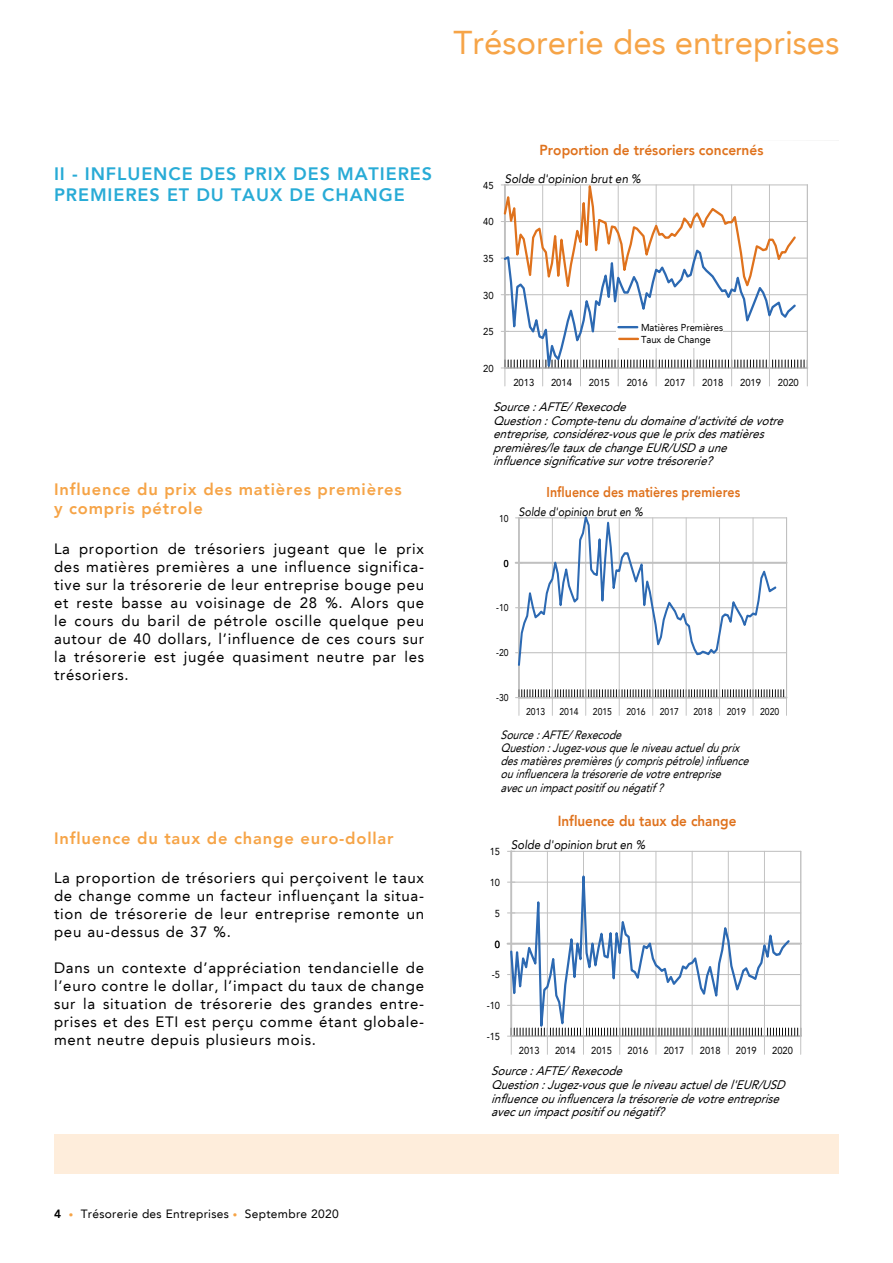
<style>
.page{position:relative;width:893px;height:1263px;background:#fff}
.page>*{position:absolute;margin:0;border:0;box-sizing:border-box;transform-origin:0 0}
.t1{font:33px "Avenir LT";color:#f6a447}
.t2{font:800 18px/21.6px "Avenir LT";letter-spacing:.05em;color:#28abd6}
.t3{font:800 16.5px/19.8px "Avenir LT";letter-spacing:.05em;color:#f6a447}
.t4{font:15px/18px "Avenir LT";letter-spacing:.05em;color:#000;text-align:justify}
.t5{font:800 14.7px "Avenir LT";color:#df721d;scale:.92 1}
.t6{font:800 14.55px "Avenir LT";color:#df721d;scale:.94 1}
.t7{font:800 14.25px "Avenir LT";color:#df721d;scale:.87 1}
.t8{font:italic 12.45px/13.6px "Avenir LT";color:#000;scale:.92 1}
.t9{font:italic 12.45px "Avenir LT";color:#000;scale:.92 1}
.t10{font:italic 12.3px/13.5px "Avenir LT";color:#000;scale:.94 1}
.t11{font:italic 12.3px "Avenir LT";color:#000;scale:.94 1}
.t12{font:italic 12px/13.2px "Avenir LT";color:#000;scale:.87 1}
.t13{font:12px "Avenir LT";letter-spacing:.025em;color:#000}
.t14{font:italic 12px "Avenir LT";color:#000;scale:.87 1}
.t15{font:10.2px "Avenir LT";color:#000;scale:.92 1}
.t16{font:10.05px/11.9px "Avenir LT";color:#000;scale:.94 1}
.t17{font:9.9px "Avenir LT";color:#000;scale:.87 1}
.s1{font-weight:800}
.s2{font-size:9px;color:#f6a447}
</style>
<div class="page">
<svg style="left:501px;top:184px;width:307px;height:202px"></svg>
<hr style="left:800px;top:851px;width:1px;height:185px;background:#c0c0c0">
<hr style="left:507px;top:943px;width:294px;height:2px;background:#c0c0c0">
<svg style="left:507px;top:1028px;width:294px;height:26px"></svg>
<hr style="left:511px;top:1036px;width:290px;height:1px;background:#c0c0c0">
<hr style="left:511px;top:1005px;width:290px;height:1px;background:#c0c0c0">
<hr style="left:511px;top:974px;width:290px;height:1px;background:#c0c0c0">
<hr style="left:511px;top:912px;width:290px;height:1px;background:#c0c0c0">
<hr style="left:511px;top:882px;width:290px;height:1px;background:#c0c0c0">
<hr style="left:511px;top:851px;width:290px;height:1px;background:#c0c0c0">
<svg style="left:509px;top:850px;width:283px;height:205px"></svg>
<hr style="left:518px;top:518px;width:2px;height:180px;background:#c0c0c0">
<hr style="left:552px;top:518px;width:1px;height:180px;background:#c0c0c0">
<hr style="left:585px;top:518px;width:1px;height:180px;background:#c0c0c0">
<hr style="left:619px;top:518px;width:1px;height:180px;background:#c0c0c0">
<hr style="left:652px;top:518px;width:1px;height:180px;background:#c0c0c0">
<hr style="left:686px;top:518px;width:1px;height:180px;background:#c0c0c0">
<hr style="left:719px;top:518px;width:1px;height:180px;background:#c0c0c0">
<hr style="left:753px;top:518px;width:1px;height:180px;background:#c0c0c0">
<hr style="left:786px;top:518px;width:1px;height:180px;background:#c0c0c0">
<hr style="left:516px;top:562px;width:271px;height:2px;background:#c0c0c0">
<svg style="left:516px;top:690px;width:271px;height:25px"></svg>
<hr style="left:519px;top:697px;width:268px;height:1px;background:#c0c0c0">
<hr style="left:519px;top:652px;width:268px;height:1px;background:#c0c0c0">
<hr style="left:519px;top:607px;width:268px;height:1px;background:#c0c0c0">
<hr style="left:519px;top:517px;width:268px;height:1px;background:#c0c0c0">
<svg style="left:516px;top:516px;width:262px;height:151px"></svg>
<div style="left:54px;top:1134px;width:785px;height:40px;background:#feeddb"></div>
<h1 class="t1" style="left:454px;top:24px;width:387px">Trésorerie des entreprises</h1>
<p class="t2" style="left:54px;top:163px;width:380px">II - INFLUENCE DES PRIX DES MATIERES<br>PREMIERES ET DU TAUX DE CHANGE</p>
<p class="t3" style="left:54px;top:479px;width:349px">Influence du prix des matières premières y compris pétrole</p>
<p class="t4" style="left:54px;top:540px;width:372px">La proportion de trésoriers jugeant que le prix des matières premières a une influence significa&shy;tive sur la trésorerie de leur entreprise bouge peu et reste basse au voisinage de 28 %. Alors que le cours du baril de pétrole oscille quelque peu autour de 40 dollars, l’influence de ces cours sur la trésorerie est jugée quasiment neutre par les trésoriers.</p>
<p class="t3" style="left:54px;top:828px;width:341px">Influence du taux de change euro-dollar</p>
<p class="t4" style="left:54px;top:869px;width:372px">La proportion de trésoriers qui perçoivent le taux de change comme un facteur influençant la situa&shy;tion de trésorerie de leur entreprise remonte un peu au-dessus de 37 %.</p>
<p class="t4" style="left:54px;top:959px;width:372px">Dans un contexte d’appréciation tendancielle de l’euro contre le dollar, l’impact du taux de change sur la situation de trésorerie des grandes entre&shy;prises et des ETI est perçu comme étant globale&shy;ment neutre depuis plusieurs mois.</p>
<p class="t16" style="left:483px;top:179px;width:13px">45</p>
<p class="t16" style="left:483px;top:216px;width:13px">40</p>
<p class="t16" style="left:483px;top:253px;width:13px">35</p>
<p class="t16" style="left:483px;top:289px;width:13px">30</p>
<p class="t16" style="left:483px;top:326px;width:13px">25</p>
<p class="t16" style="left:483px;top:362px;width:13px">20</p>
<p class="t6" style="left:540px;top:141px;width:240px">Proportion de trésoriers concernés</p>
<p class="t11" style="left:505px;top:171px;width:146px">Solde d'opinion brut en %</p>
<p class="t16" style="left:641px;top:322px;width:89px">Matières Premières<br>Taux de Change</p>
<p class="t16" style="left:513px;top:377px;width:24px">2013</p>
<p class="t16" style="left:551px;top:377px;width:24px">2014</p>
<p class="t16" style="left:589px;top:377px;width:24px">2015</p>
<p class="t16" style="left:627px;top:377px;width:24px">2016</p>
<p class="t16" style="left:664px;top:377px;width:24px">2017</p>
<p class="t16" style="left:702px;top:377px;width:24px">2018</p>
<p class="t16" style="left:740px;top:377px;width:24px">2019</p>
<p class="t16" style="left:778px;top:377px;width:24px">2020</p>
<p class="t10" style="left:493px;top:400px;width:315px">Source:AFTE/Rexecode Question:Compte-tenududomained'activitédevotre entreprise,considérez-vousqueleprixdesmatières premières/letauxdechangeEUR/USDaune influencesignificativesurvotretrésorerie?</p>
<p class="t17" style="left:499px;top:512px;width:13px">10</p>
<p class="t7" style="left:547px;top:484px;width:224px">Influence des matières premieres</p>
<p class="t14" style="left:519px;top:505px;width:144px">Solde d'opinion brut en %</p>
<p class="t17" style="left:504px;top:557px;width:7px">0</p>
<p class="t17" style="left:496px;top:602px;width:16px">-10</p>
<p class="t17" style="left:496px;top:647px;width:16px">-20</p>
<p class="t17" style="left:496px;top:692px;width:16px">-30</p>
<p class="t17" style="left:526px;top:706px;width:23px">2013</p>
<p class="t17" style="left:559px;top:706px;width:23px">2014</p>
<p class="t17" style="left:593px;top:706px;width:23px">2015</p>
<p class="t17" style="left:626px;top:706px;width:23px">2016</p>
<p class="t17" style="left:660px;top:706px;width:23px">2017</p>
<p class="t17" style="left:693px;top:706px;width:23px">2018</p>
<p class="t17" style="left:727px;top:706px;width:23px">2019</p>
<p class="t17" style="left:760px;top:706px;width:23px">2020</p>
<p class="t12" style="left:501px;top:728px;width:291px">Source:AFTE/Rexecode Question:Jugez-vousqueleniveauactuelduprix desmatièrespremières(ycomprispétrole)influence ouinfluenceralatrésoreriedevotreentreprise avecunimpactpositifounégatif?</p>
<p class="t15" style="left:490px;top:846px;width:13px">15</p>
<p class="t15" style="left:490px;top:876px;width:13px">10</p>
<p class="t15" style="left:495px;top:907px;width:7px">5</p>
<p class="t15" style="left:495px;top:938px;width:7px">0</p>
<p class="t15" style="left:492px;top:969px;width:10px">-5</p>
<p class="t15" style="left:487px;top:1000px;width:16px">-10</p>
<p class="t15" style="left:487px;top:1030px;width:16px">-15</p>
<p class="t5" style="left:558px;top:812px;width:196px">Influence du taux de change</p>
<p class="t9" style="left:511px;top:838px;width:147px">Solde d'opinion brut en %</p>
<p class="t15" style="left:519px;top:1045px;width:24px">2013</p>
<p class="t15" style="left:555px;top:1045px;width:24px">2014</p>
<p class="t15" style="left:591px;top:1045px;width:24px">2015</p>
<p class="t15" style="left:627px;top:1045px;width:24px">2016</p>
<p class="t15" style="left:664px;top:1045px;width:24px">2017</p>
<p class="t15" style="left:700px;top:1045px;width:24px">2018</p>
<p class="t15" style="left:736px;top:1045px;width:24px">2019</p>
<p class="t15" style="left:772px;top:1045px;width:24px">2020</p>
<p class="t8" style="left:491px;top:1064px;width:325px">Source:AFTE/Rexecode Question:Jugez-vousqueleniveauactueldel'EUR/USD influenceouinfluenceralatrésoreriedevotreentreprise avecunimpactpositifounégatif?</p>
<p class="t13" style="left:54px;top:1207px;width:286px"><span class="s1">4</span> <span class="s2">•</span> Trésorerie des Entreprises <span class="s2">•</span> Septembre 2020</p>
</div>
